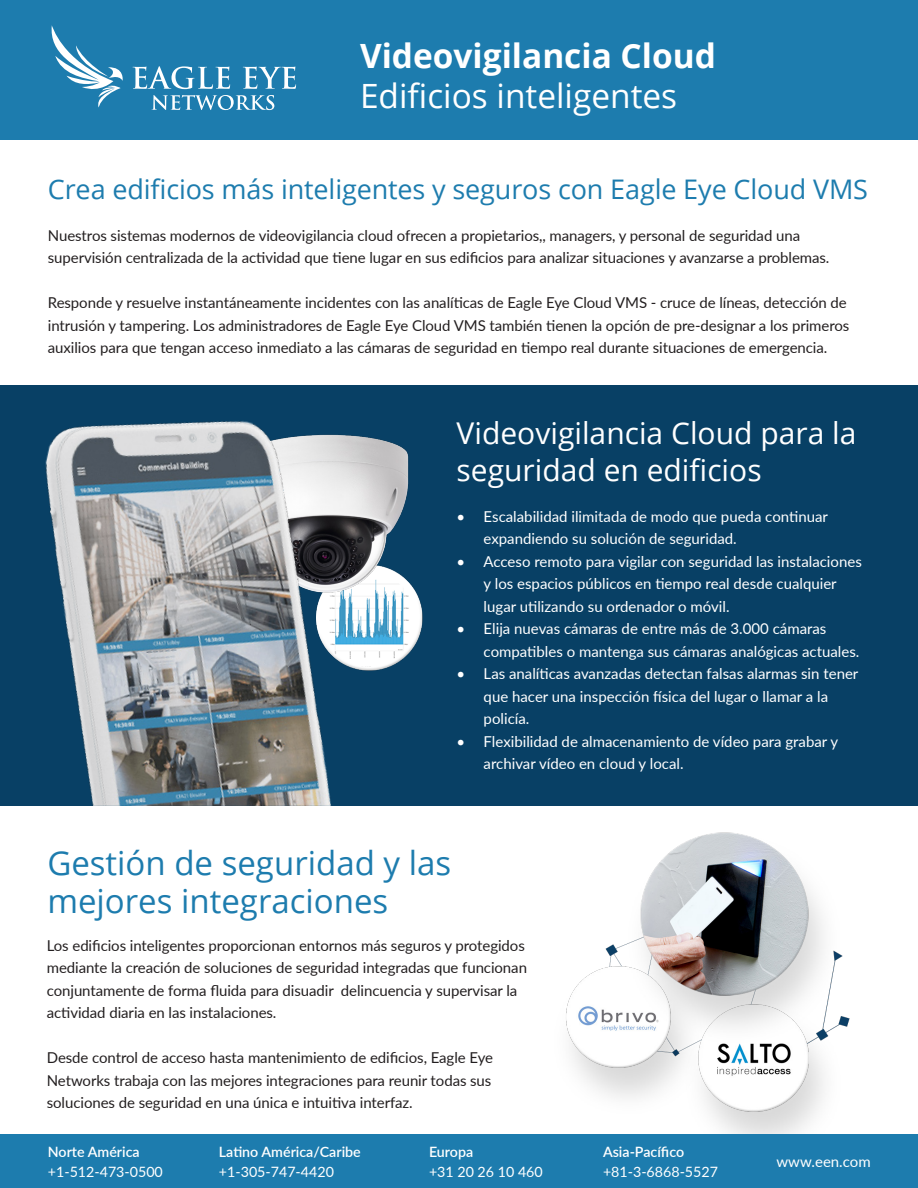
<style>
.page{position:relative;width:918px;height:1188px;background:#fff}
.page>*{position:absolute;margin:0;border:0;box-sizing:border-box;transform-origin:0 0}
.t1{font:33.45px "Open Sans";color:#fff}
.t2{font:700 33.45px "Open Sans";color:#fff}
.t3{font:33px "Open Sans";color:#1d7cae}
.t4{font:30px/37.5px "Open Sans";color:#fff}
.t5{font:27px "Open Sans";letter-spacing:-.005em;color:#1d7cae}
.t6{font:15px/22.5px "Lato";letter-spacing:-.005em;color:#231f20}
.t7{font:15px/22.5px "Lato";color:#fff}
.t8{font:14.25px "Lato";color:#fff}
.t9{font:600 14.25px "Lato";color:#fff}
</style>
<div class="page">
<div style="left:0;top:386px;width:918px;height:420px;background:#084065"></div>
<div style="left:0;top:0;width:918px;height:140px;background:#1d7cae"></div>
<svg style="left:133px;top:66px;width:97px;height:23px"></svg>
<svg style="left:243px;top:67px;width:53px;height:22px"></svg>
<svg style="left:152px;top:95px;width:122px;height:15px"></svg>
<svg style="left:52px;top:26px;width:71px;height:82px"></svg>
<div style="left:0;top:1134px;width:918px;height:54px;background:#1d7cae"></div>
<img style="left:566px;top:832px;width:284px;height:302px">
<img style="left:335px;top:586px;width:88px;height:85px">
<img style="left:335px;top:434px;width:77px;height:160px">
<img style="left:22px;top:385px;width:313px;height:421px">
<p class="t2" style="left:360px;top:32px;width:357px">Videovigilancia Cloud</p>
<p class="t1" style="left:360px;top:73px;width:319px">Edificios inteligentes</p>
<p class="t5" style="left:48px;top:171px;width:822px">Crea edificios más inteligentes y seguros con Eagle Eye Cloud VMS</p>
<p class="t6" style="left:48px;top:223px;width:783px">Nuestros sistemas modernos de videovigilancia cloud ofrecen a propietarios,, managers, y personal de seguridad una supervisión centralizada de la actividad que tiene lugar en sus edificios para analizar situaciones y avanzarse a problemas.</p>
<p class="t6" style="left:48px;top:291px;width:803px">Responde y resuelve instantáneamente incidentes con las analíticas de Eagle Eye Cloud VMS - cruce de líneas, detección de intrusión y tampering. Los administradores de Eagle Eye Cloud VMS también tienen la opción de pre-designar a los primeros auxilios para que tengan acceso inmediato a las cámaras de seguridad en tiempo real durante situaciones de emergencia.</p>
<p class="t4" style="left:457px;top:414px;width:401px">Videovigilancia Cloud para la seguridad en edificios</p>
<p class="t7" style="left:484px;top:504px;width:346px;text-indent:-27px">• Escalabilidad ilimitada de modo que pueda continuar expandiendo su solución de seguridad.</p>
<p class="t7" style="left:484px;top:549px;width:380px;text-indent:-27px">• Acceso remoto para vigilar con seguridad las instalaciones y los espacios públicos en tiempo real desde cualquier lugar utilizando su ordenador o móvil.</p>
<p class="t7" style="left:484px;top:617px;width:377px;text-indent:-27px">• Elija nuevas cámaras de entre más de 3.000 cámaras compatibles o mantenga sus cámaras analógicas actuales.</p>
<p class="t7" style="left:484px;top:662px;width:376px;text-indent:-27px">• Las analíticas avanzadas detectan falsas alarmas sin tener que hacer una inspección física del lugar o llamar a la policía.</p>
<p class="t7" style="left:484px;top:729px;width:356px;text-indent:-27px">• Flexibilidad de almacenamiento de vídeo para grabar y archivar vídeo en cloud y local.</p>
<p class="t3" style="left:47px;top:841px;width:405px">Gestión de seguridad y las</p>
<p class="t3" style="left:47px;top:878px;width:342px">mejores integraciones</p>
<p class="t6" style="left:47px;top:934px;width:482px">Los edificios inteligentes proporcionan entornos más seguros y protegidos mediante la creación de soluciones de seguridad integradas que funcionan conjuntamente de forma fluida para disuadir delincuencia y supervisar la actividad diaria en las instalaciones.</p>
<p class="t6" style="left:47px;top:1046px;width:448px;text-align:justify">Desde control de acceso hasta mantenimiento de edificios, Eagle Eye Networks trabaja con las mejores integraciones para reunir todas sus soluciones de seguridad en una única e intuitiva interfaz.</p>
<p class="t9" style="left:219px;top:1142px;width:143px">Latino América/Caribe</p>
<p class="t8" style="left:219px;top:1162px;width:117px">+1-305-747-4420</p>
<p class="t9" style="left:429px;top:1141px;width:46px">Europa</p>
<p class="t8" style="left:429px;top:1162px;width:115px">+31 20 26 10 460</p>
<p class="t9" style="left:48px;top:1142px;width:93px">Norte América</p>
<p class="t8" style="left:48px;top:1162px;width:117px">+1-512-473-0500</p>
<p class="t9" style="left:603px;top:1141px;width:83px">Asia-Pacífico</p>
<p class="t8" style="left:603px;top:1162px;width:117px">+81-3-6868-5527</p>
<p class="t7" style="left:777px;top:1150px;width:96px">www.een.com</p>
</div>
